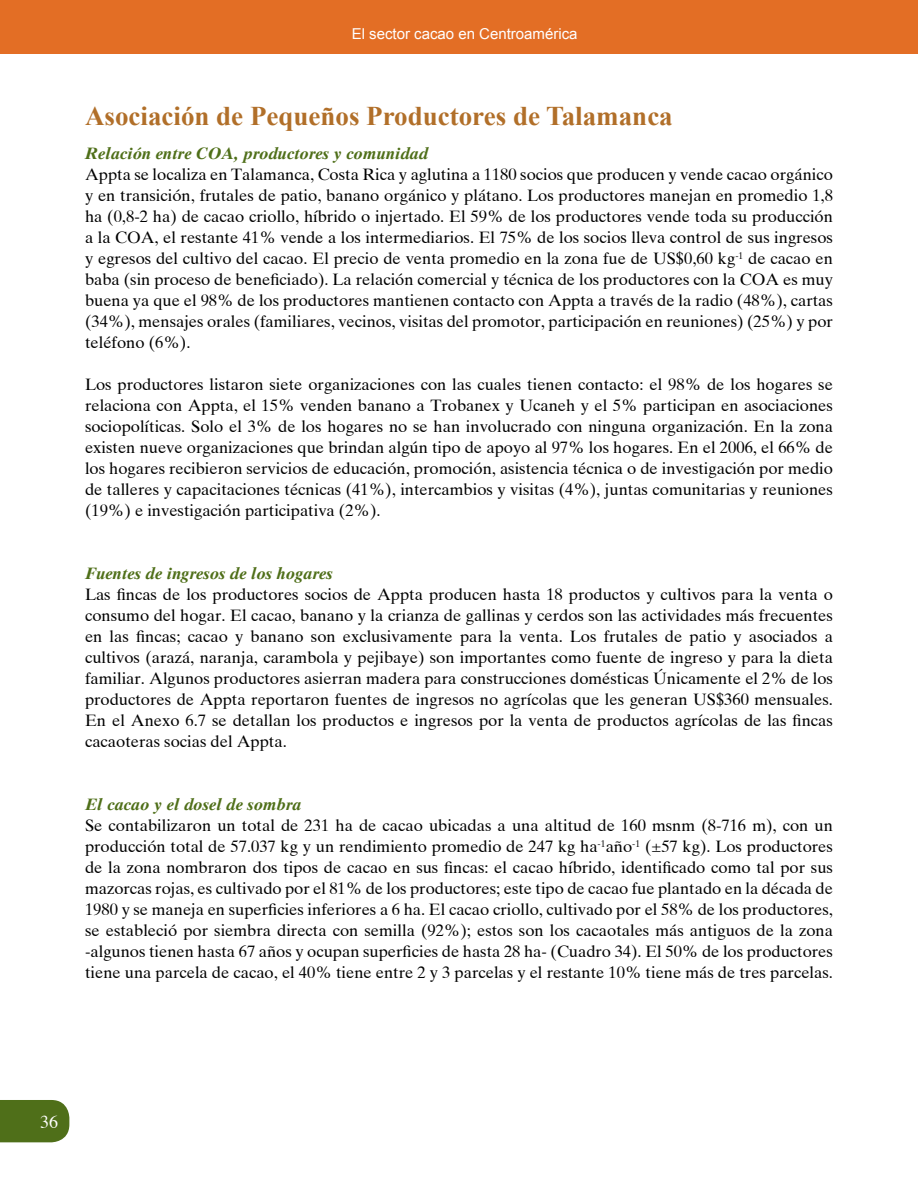
<style>
.page{position:relative;width:918px;height:1188px;background:#fff}
.page>*{position:absolute;margin:0;border:0;box-sizing:border-box;transform-origin:0 0}
.t1{font:700 27px "Times New Roman";color:#b16f29}
.t2{font:18px "Times";color:#fff}
.t3{font:16.5px/21px "Times Ten";color:#000;text-align:justify}
.t4{font:italic 700 16.5px "Times Ten";color:#4f6f19}
.t5{font:15px "Arial";color:#fff}
</style>
<div class="page">
<div style="left:0;top:1100px;width:69px;height:42px;background:#4f6f19"></div>
<div style="left:0;top:0;width:918px;height:54px;background:#e36e25"></div>
<p class="t5" style="left:352px;top:26px;width:227px">El sector cacao en Centroamérica</p>
<h1 class="t1" style="left:85px;top:97px;width:589px">Asociación de Pequeños Productores de Talamanca</h1>
<p class="t4" style="left:85px;top:143px;width:344px">Relación entre COA, productores y comunidad</p>
<p class="t3" style="left:85px;top:164px;width:749px">Appta se localiza en Talamanca, Costa Rica y aglutina a 1180 socios que producen y vende cacao orgánico y en transición, frutales de patio, banano orgánico y plátano. Los productores manejan en promedio 1,8 ha (0,8-2 ha) de cacao criollo, híbrido o injertado. El 59% de los productores vende toda su producción a la COA, el restante 41% vende a los intermediarios. El 75% de los socios lleva control de sus ingresos y egresos del cultivo del cacao. El precio de venta promedio en la zona fue de US$0,60 kg<sup>-1</sup> de cacao en baba (sin proceso de beneficiado). La relación comercial y técnica de los productores con la COA es muy buena ya que el 98% de los productores mantienen contacto con Appta a través de la radio (48%), cartas (34%), mensajes orales (familiares, vecinos, visitas del promotor, participación en reuniones) (25%) y por teléfono (6%).</p>
<p class="t3" style="left:85px;top:374px;width:749px">Los productores listaron siete organizaciones con las cuales tienen contacto: el 98% de los hogares se relaciona con Appta, el 15% venden banano a Trobanex y Ucaneh y el 5% participan en asociaciones sociopolíticas. Solo el 3% de los hogares no se han involucrado con ninguna organización. En la zona existen nueve organizaciones que brindan algún tipo de apoyo al 97% los hogares. En el 2006, el 66% de los hogares recibieron servicios de educación, promoción, asistencia técnica o de investigación por medio de talleres y capacitaciones técnicas (41%), intercambios y visitas (4%), juntas comunitarias y reuniones (19%) e investigación participativa (2%).</p>
<p class="t4" style="left:85px;top:563px;width:249px">Fuentes de ingresos de los hogares</p>
<p class="t3" style="left:85px;top:584px;width:749px">Las fincas de los productores socios de Appta producen hasta 18 productos y cultivos para la venta o consumo del hogar. El cacao, banano y la crianza de gallinas y cerdos son las actividades más frecuentes en las fincas; cacao y banano son exclusivamente para la venta. Los frutales de patio y asociados a cultivos (arazá, naranja, carambola y pejibaye) son importantes como fuente de ingreso y para la dieta familiar. Algunos productores asierran madera para construcciones domésticas Únicamente el 2% de los productores de Appta reportaron fuentes de ingresos no agrícolas que les generan US$360 mensuales.<br>En el Anexo 6.7 se detallan los productos e ingresos por la venta de productos agrícolas de las fincas cacaoteras socias del Appta.</p>
<p class="t4" style="left:85px;top:794px;width:218px">El cacao y el dosel de sombra</p>
<p class="t3" style="left:85px;top:815px;width:749px">Se contabilizaron un total de 231 ha de cacao ubicadas a una altitud de 160 msnm (8-716 m), con un producción total de 57.037 kg y un rendimiento promedio de 247 kg ha<sup>-1</sup>año<sup>-1</sup> (±57 kg). Los productores de la zona nombraron dos tipos de cacao en sus fincas: el cacao híbrido, identificado como tal por sus mazorcas rojas, es cultivado por el 81% de los productores; este tipo de cacao fue plantado en la década de 1980 y se maneja en superficies inferiores a 6 ha. El cacao criollo, cultivado por el 58% de los productores, se estableció por siembra directa con semilla (92%); estos son los cacaotales más antiguos de la zona ‑algunos tienen hasta 67 años y ocupan superficies de hasta 28 ha‑ (Cuadro 34). El 50% de los productores tiene una parcela de cacao, el 40% tiene entre 2 y 3 parcelas y el restante 10% tiene más de tres parcelas.</p>
<p class="t2" style="left:40px;top:1110px;width:19px">36</p>
</div>
